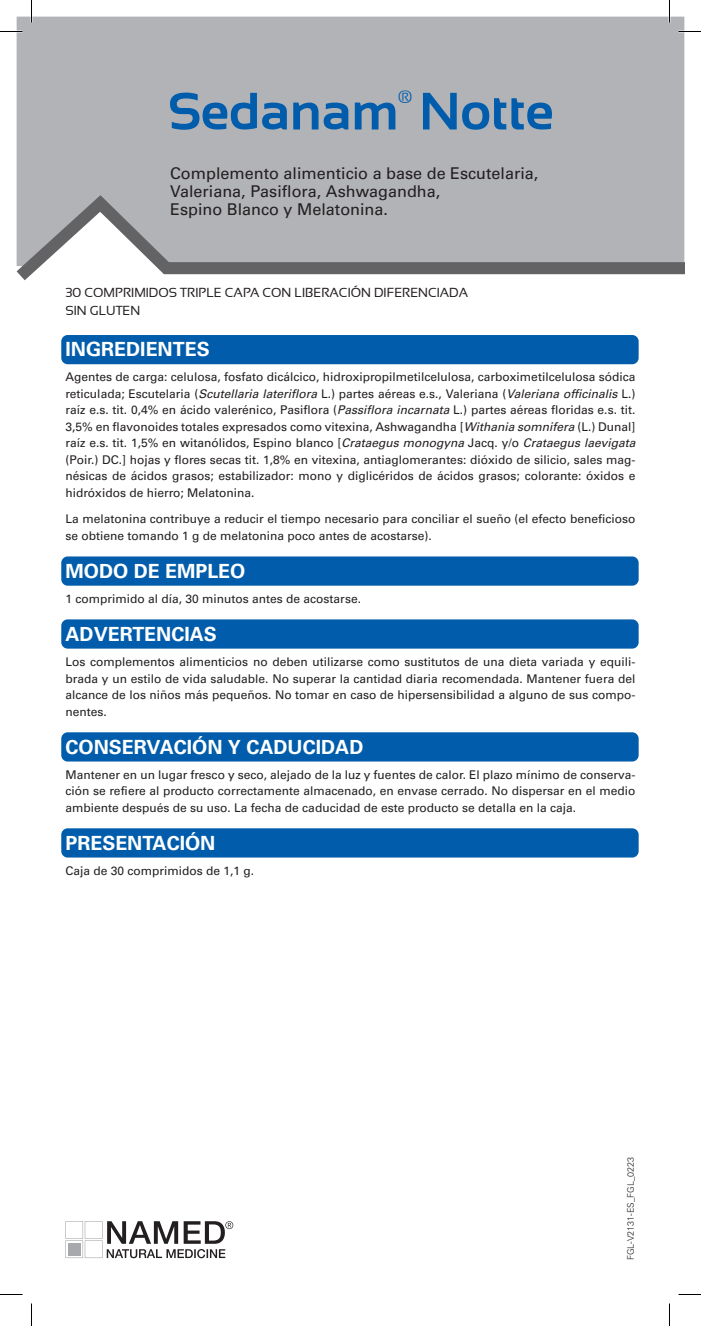
<style>
.page{position:relative;width:701px;height:1326px;background:#fff}
.page>*{position:absolute;margin:0;border:0;box-sizing:border-box;transform-origin:0 0}
.t1{font:700 52.5px "Sansation";color:#015dab}
.t2{font:19.5px "Univers LT 65 Bd";color:#fff}
.t3{font:16.2px "Univers LT 55 Rm";color:#231f20}
.t4{font:13.05px "Sansation";color:#231f20}
.t5{font:12px/16.5px "Univers LT 55 Rm";color:#231f20;text-align:justify}
.t6{font:9px "Univers LT 45 Lt";color:#231f20}
.s1{font-family:"Univers LT 55 Obl"}
</style>
<div class="page">
<div style="left:17px;top:17px;width:667px;height:170px;background:#b2b3b7"></div>
<svg style="left:17px;top:187px;width:667px;height:94px"></svg>
<div style="left:61px;top:335px;width:577px;height:29px;background:#015dab;border-radius:6px"></div>
<div style="left:61px;top:556px;width:577px;height:30px;background:#015dab;border-radius:6px"></div>
<div style="left:61px;top:619px;width:577px;height:30px;background:#015dab;border-radius:6px"></div>
<div style="left:61px;top:732px;width:577px;height:29px;background:#015dab;border-radius:6px"></div>
<div style="left:61px;top:828px;width:577px;height:29px;background:#015dab;border-radius:6px"></div>
<svg style="left:66px;top:1221px;width:167px;height:37px"></svg>
<hr style="left:668px;top:0;width:2px;height:23px;background:#fff">
<svg style="left:0;top:31px;width:22px;height:1px"></svg>
<svg style="left:678px;top:31px;width:23px;height:1px"></svg>
<svg style="left:0;top:1294px;width:22px;height:1px"></svg>
<svg style="left:678px;top:1294px;width:23px;height:1px"></svg>
<svg style="left:31px;top:0;width:1px;height:23px"></svg>
<svg style="left:31px;top:1303px;width:1px;height:23px"></svg>
<svg style="left:669px;top:0;width:1px;height:23px"></svg>
<svg style="left:669px;top:1303px;width:1px;height:23px"></svg>
<p class="t1" style="left:167px;top:81px;width:387px">Sedanam<sup>®</sup> Notte</p>
<p class="t3" style="left:170px;top:164px;width:370px">Complemento alimenticio a base de Escutelaria,</p>
<p class="t3" style="left:170px;top:182px;width:272px">Valeriana, Pasiflora, Ashwagandha,</p>
<p class="t3" style="left:170px;top:200px;width:219px">Espino Blanco y Melatonina.</p>
<p class="t4" style="left:66px;top:285px;width:404px">30 COMPRIMIDOS TRIPLE CAPA CON LIBERACIÓN DIFERENCIADA</p>
<p class="t4" style="left:66px;top:303px;width:76px">SIN GLUTEN</p>
<p class="t2" style="left:66px;top:338px;width:146px">INGREDIENTES</p>
<p class="t5" style="left:66px;top:369px;width:571px">Agentes de carga: celulosa, fosfato dicálcico, hidroxipropilmetilcelulosa, carboximetilcelulosa sódica reticulada; Escutelaria (<span class="s1">Scutellaria lateriflora</span> L.) partes aéreas e.s., Valeriana (<span class="s1">Valeriana officinalis</span> L.) raíz e.s. tit. 0,4% en ácido valerénico, Pasiflora (<span class="s1">Passiflora incarnata</span> L.) partes aéreas floridas e.s. tit.<br>3,5% en flavonoides totales expresados como vitexina, Ashwagandha [<span class="s1">Withania somnifera</span> (L.) Dunal] raíz e.s. tit. 1,5% en witanólidos, Espino blanco [<span class="s1">Crataegus monogyna</span> Jacq. y/o <span class="s1">Crataegus laevigata </span>(Poir.) DC.] hojas y flores secas tit. 1,8% en vitexina, antiaglomerantes: dióxido de silicio, sales mag&shy;nésicas de ácidos grasos; estabilizador: mono y diglicéridos de ácidos grasos; colorante: óxidos e hidróxidos de hierro; Melatonina.</p>
<p class="t5" style="left:66px;top:511px;width:571px">La melatonina contribuye a reducir el tiempo necesario para conciliar el sueño (el efecto beneficioso se obtiene tomando 1 g de melatonina poco antes de acostarse).</p>
<p class="t2" style="left:66px;top:560px;width:181px">MODO DE EMPLEO</p>
<p class="t5" style="left:66px;top:590px;width:297px">1 comprimido al día, 30 minutos antes de acostarse.</p>
<p class="t2" style="left:66px;top:623px;width:153px">ADVERTENCIAS</p>
<p class="t5" style="left:66px;top:654px;width:571px">Los complementos alimenticios no deben utilizarse como sustitutos de una dieta variada y equili&shy;brada y un estilo de vida saludable. No superar la cantidad diaria recomendada. Mantener fuera del alcance de los niños más pequeños. No tomar en caso de hipersensibilidad a alguno de sus compo&shy;nentes.</p>
<p class="t2" style="left:66px;top:735px;width:299px">CONSERVACIÓN Y CADUCIDAD</p>
<p class="t5" style="left:66px;top:766px;width:571px">Mantener en un lugar fresco y seco, alejado de la luz y fuentes de calor. El plazo mínimo de conserva&shy;ción se refiere al producto correctamente almacenado, en envase cerrado. No dispersar en el medio ambiente después de su uso. La fecha de caducidad de este producto se detalla en la caja.</p>
<p class="t2" style="left:66px;top:832px;width:151px">PRESENTACIÓN</p>
<p class="t5" style="left:66px;top:863px;width:190px">Caja de 30 comprimidos de 1,1 g.</p>
<p class="t6" style="left:625px;top:1260px;width:105px;rotate:-90deg">FGL-V2131-ES_FGL_0223</p>
</div>
